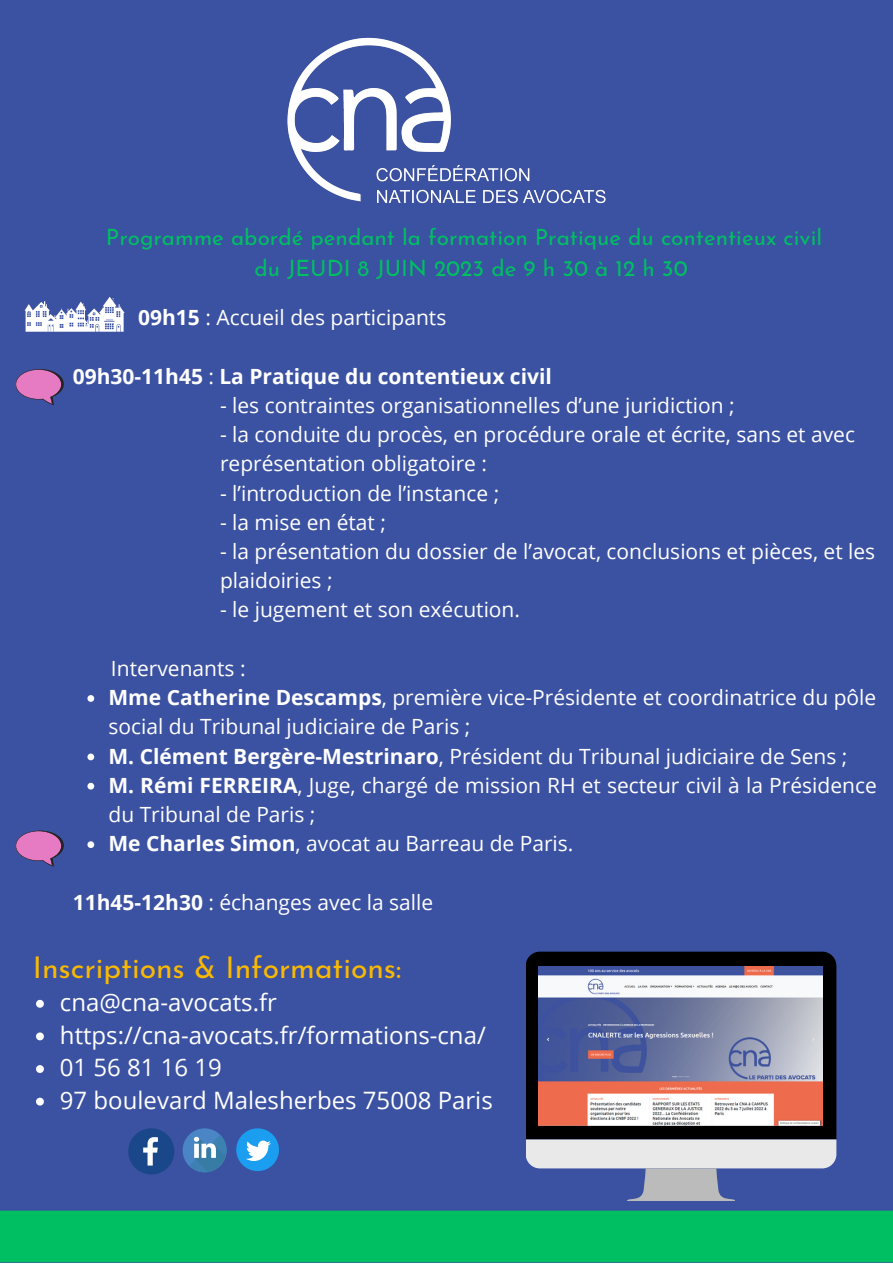
<style>
.page{position:relative;width:893px;height:1264px;background:#fff}
.page>*{position:absolute;margin:0;border:0;box-sizing:border-box;transform-origin:0 0}
.t1{font:30px "Josefin Sans";color:#f9b903}
.t2{font:24px "Open Sans";color:#fff}
.t3{font:22.5px "Josefin Sans";color:#00bf63}
.t4{font:21px/29.2px "Open Sans";color:#fff}
.t5{font:700 21px "Open Sans";color:#fff}
.s1{font-weight:700}
.s2{font-weight:400}
</style>
<div class="page">
<div style="left:0;top:0;width:892px;height:1262px;background:#3b51a2"></div>
<img style="left:287px;top:37px;width:319px;height:167px">
<svg style="left:87px;top:695px;width:7px;height:6px"></svg>
<svg style="left:87px;top:753px;width:7px;height:7px"></svg>
<svg style="left:87px;top:782px;width:7px;height:7px"></svg>
<svg style="left:87px;top:841px;width:7px;height:7px"></svg>
<svg style="left:16px;top:369px;width:48px;height:36px"></svg>
<svg style="left:25px;top:297px;width:100px;height:35px"></svg>
<svg style="left:16px;top:830px;width:48px;height:36px"></svg>
<div style="left:0;top:1210px;width:892px;height:52px;background:#00bf63"></div>
<svg style="left:36px;top:999px;width:8px;height:8px"></svg>
<svg style="left:36px;top:1032px;width:8px;height:8px"></svg>
<svg style="left:36px;top:1065px;width:8px;height:7px"></svg>
<svg style="left:36px;top:1097px;width:8px;height:8px"></svg>
<svg style="left:128px;top:1128px;width:46px;height:46px"></svg>
<svg style="left:236px;top:1128px;width:43px;height:43px"></svg>
<div style="left:183px;top:1128px;width:43px;height:44px;background:#4a86c5;border-radius:50%"></div>
<svg style="left:189px;top:1134px;width:38px;height:39px"></svg>
<div style="left:526px;top:951px;width:310px;height:188px;background:#000"></div>
<svg style="left:526px;top:1139px;width:310px;height:61px"></svg>
<img style="left:538px;top:966px;width:284px;height:159px">
<p class="t3" style="left:106px;top:228px;width:717px">Programme abordé pendant la formation Pratique du contentieux civil</p>
<p class="t3" style="left:254px;top:259px;width:434px">du JEUDI 8 JUIN 2023 de 9 h 30 à 12 h 30</p>
<p class="t4" style="left:138px;top:302px;width:309px"><span class="s1">09h15</span> : Accueil des participants</p>
<p class="t5" style="left:73px;top:361px;width:480px">09h30-11h45 <span class="s2">:</span> La Pratique du contentieux civil</p>
<p class="t4" style="left:220px;top:390px;width:516px">- les contraintes organisationnelles d’une juridiction ;</p>
<p class="t4" style="left:220px;top:419px;width:636px">- la conduite du procès, en procédure orale et écrite, sans et avec</p>
<p class="t4" style="left:220px;top:448px;width:268px">représentation obligatoire :</p>
<p class="t4" style="left:220px;top:478px;width:281px">- l’introduction de l’instance ;</p>
<p class="t4" style="left:220px;top:507px;width:167px">- la mise en état ;</p>
<p class="t4" style="left:220px;top:536px;width:656px">- la présentation du dossier de l’avocat, conclusions et pièces, et les</p>
<p class="t4" style="left:220px;top:565px;width:114px">plaidoiries ;</p>
<p class="t4" style="left:220px;top:594px;width:301px">- le jugement et son exécution.</p>
<p class="t4" style="left:111px;top:653px;width:136px">Intervenants :</p>
<p class="t4" style="left:108px;top:682px;width:769px"><span class="s1">Mme Catherine Descamps</span>, première vice-Présidente et coordinatrice du pôle social du Tribunal judiciaire de Paris ;</p>
<p class="t4" style="left:108px;top:741px;width:740px"><span class="s1">M. Clément Bergère-Mestrinaro</span>, Président du Tribunal judiciaire de Sens ;</p>
<p class="t4" style="left:108px;top:770px;width:769px"><span class="s1">M. Rémi FERREIRA</span>, Juge, chargé de mission RH et secteur civil à la Présidence du Tribunal de Paris ;</p>
<p class="t4" style="left:108px;top:828px;width:466px"><span class="s1">Me Charles Simon</span>, avocat au Barreau de Paris.</p>
<p class="t4" style="left:73px;top:887px;width:362px"><span class="s1">11h45-12h30</span> : échanges avec la salle</p>
<p class="t1" style="left:33px;top:955px;width:370px">Inscriptions &amp; Informations:</p>
<p class="t2" style="left:60px;top:985px;width:218px">cna@cna-avocats.fr</p>
<p class="t2" style="left:60px;top:1018px;width:427px">https://cna-avocats.fr/formations-cna/</p>
<p class="t2" style="left:60px;top:1050px;width:163px">01 56 81 16 19</p>
<p class="t2" style="left:60px;top:1083px;width:434px">97 boulevard Malesherbes 75008 Paris</p>
</div>
